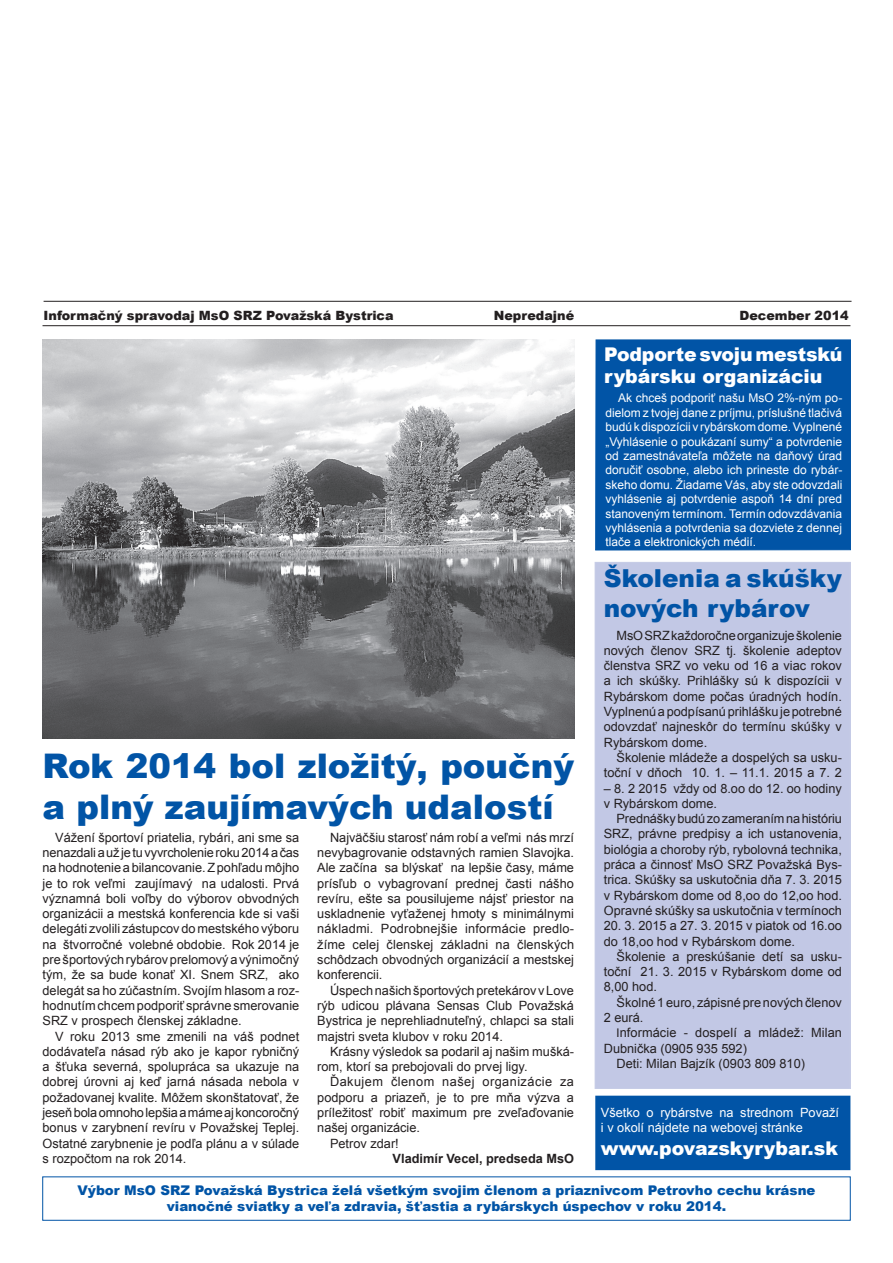
<style>
.page{position:relative;width:893px;height:1263px;background:#fff}
.page>*{position:absolute;margin:0;border:0;box-sizing:border-box;transform-origin:0 0}
.t1{font:900 33.9px/40.7px "Arial";color:#0154a6}
.t2{font:900 24.75px/29.7px "Arial";color:#0154a6}
.t3{font:900 18.9px/22.6px "Arial";color:#fff}
.t4{font:900 13.35px/16px "Arial";color:#0154a6;text-align:center}
.t5{font:12.75px/15.3px "Arial";color:#231f20;text-align:justify}
.t6{font:900 12.75px "Arial";color:#231f20}
.t7{font:12.75px/15.3px "Arial";color:#fff}
.t8{font:12.75px "Arial";letter-spacing:.035em;color:#231f20}
.t9{font:700 12.75px "Arial";color:#231f20}
.t10{font:12px/14.4px "Arial";color:#fff;text-align:justify}
.s1{font-family:"Switzerland"}
</style>
<div class="page">
<div style="left:596px;top:1096px;width:254px;height:73px;background:#0154a6"></div>
<div style="left:595px;top:1096px;width:255px;height:74px;border:2px solid #0154a6"></div>
<div style="left:595px;top:562px;width:255px;height:526px;background:#c2c8e5"></div>
<hr style="left:43px;top:325px;width:807px;height:1px;background:#231f20">
<hr style="left:44px;top:301px;width:807px;height:1px;background:#231f20">
<div style="left:596px;top:340px;width:254px;height:210px;background:#0154a6"></div>
<div style="left:595px;top:340px;width:256px;height:210px;border:1px solid #0154a6"></div>
<img style="left:43px;top:340px;width:531px;height:398px">
<p class="t6" style="left:44px;top:306px;width:351px">Informačný spravodaj MsO SRZ Považská Bystrica</p>
<p class="t6" style="left:494px;top:306px;width:82px">Nepredajné</p>
<p class="t6" style="left:739px;top:306px;width:111px">December 2014</p>
<h3 class="t3" style="left:604px;top:342px;width:240px">Podporte svoju mestskú rybársku organizáciu</h3>
<p class="t10" style="left:605px;top:391px;width:238px;text-indent:13px">Ak chceš podporiť našu MsO 2%-ným po&shy;dielom z tvojej dane z príjmu, príslušné tlačivá budú k dispozícii v rybárskom dome. Vyplnené „Vyhlásenie o poukázaní sumy“ a potvrdenie od zamestnávateľa môžete na daňový úrad doručiť osobne, alebo ich prineste do rybár&shy;skeho domu. Žiadame Vás, aby ste odovzdali vyhlásenie aj potvrdenie aspoň 14 dní pred stanoveným termínom. Termín odovzdávania vyhlásenia a potvrdenia sa dozviete z dennej tlače a elektronických médií.</p>
<h1 class="t1" style="left:43px;top:745px;width:533px">Rok 2014 bol zložitý, poučný a plný zaujímavých udalostí</h1>
<p class="t5" style="left:43px;top:830px;width:258px;text-indent:13px">Vážení športoví priatelia, rybári, ani sme sa nenazdali a už je tu vyvrcholenie roku 2014 a čas na hodnotenie a bilancovanie. Z pohľadu môjho je to rok veľmi zaujímavý na udalosti. Prvá významná boli voľby do výborov obvodných organizácii a mestská konferencia kde si vaši delegáti zvolili zástupcov do mestského výboru na štvorročné volebné obdobie. Rok 2014 je pre športových rybárov prelomový a výnimočný tým, že sa bude konať XI. Snem SRZ, ako delegát sa ho zúčastním. Svojím hlasom a roz&shy;hodnutím chcem podporiť správne smerovanie SRZ v prospech členskej základne.</p>
<p class="t5" style="left:43px;top:1028px;width:258px;text-indent:13px">V roku 2013 sme zmenili na váš podnet dodávateľa násad rýb ako je kapor rybničný a šťuka severná, spolupráca sa ukazuje na dobrej úrovni aj keď jarná násada nebola v požadovanej kvalite. Môžem skonštatovať, že jeseň bola omnoho lepšia a máme aj koncoročný bonus v zarybnení revíru v Považskej Teplej.<br>Ostatné zarybnenie je podľa plánu a v súlade s rozpočtom na rok 2014.</p>
<p class="t5" style="left:317px;top:830px;width:258px;text-indent:13px">Najväčšiu starosť nám robí a veľmi nás mrzí nevybagrovanie odstavných ramien Slavojka.<br>Ale začína sa blýskať na lepšie časy, máme prísľub o vybagrovaní prednej časti nášho revíru, ešte sa pousilujeme nájsť priestor na uskladnenie vyťaženej hmoty s minimálnymi nákladmi. Podrobnejšie informácie predlo&shy;žíme celej členskej základni na členských schôdzach obvodných organizácií a mestskej konferencii.</p>
<p class="t5" style="left:317px;top:983px;width:258px;text-indent:13px">Úspech našich športových pretekárov v Love rýb udicou plávana Sensas Club Považská Bystrica je neprehliadnuteľný, chlapci sa stali majstri sveta klubov v roku 2014.</p>
<p class="t5" style="left:317px;top:1044px;width:258px;text-indent:13px">Krásny výsledok sa podaril aj našim mušká&shy;rom, ktorí sa prebojovali do prvej ligy.</p>
<p class="t8" style="left:330px;top:1074px;width:245px">Ďakujem členom našej organizácie za</p>
<p class="t5" style="left:317px;top:1090px;width:258px">podporu a priazeň, je to pre mňa výzva a</p>
<p class="t5" style="left:317px;top:1105px;width:258px">príležitosť robiť maximum pre zveľaďovanie</p>
<p class="t5" style="left:317px;top:1120px;width:104px">našej organizácie.</p>
<p class="t5" style="left:330px;top:1136px;width:70px">Petrov zdar!</p>
<p class="t9" style="left:393px;top:1150px;width:183px">Vladimír Vecel, predseda MsO</p>
<h2 class="t2" style="left:604px;top:562px;width:240px">Školenia a skúšky nových rybárov</h2>
<p class="t5" style="left:604px;top:627px;width:240px;text-indent:13px">MsO SRZ každoročne organizuje školenie nových členov SRZ tj. školenie adeptov členstva SRZ vo veku od 16 a viac rokov a ich skúšky. Prihlášky sú k dispozícii v Rybárskom dome počas úradných hodín.<br>Vyplnenú a podpísanú prihlášku je potrebné odovzdať najneskôr do termínu skúšky v Rybárskom dome.</p>
<p class="t5" style="left:604px;top:750px;width:240px;text-align:right">Školenie mládeže a dospelých sa usku&shy;toční v dňoch 10. 1. – 11.1. 2015 a 7. 2</p>
<p class="t5" style="left:604px;top:780px;width:240px">– 8. 2 2015 vždy od 8.oo do 12. oo hodiny v Rybárskom dome.</p>
<p class="t5" style="left:604px;top:811px;width:240px;text-indent:13px">Prednášky budú zo zameraním na históriu SRZ, právne predpisy a ich ustanovenia, biológia a choroby rýb, rybolovná technika, práca a činnosť MsO SRZ Považská Bys&shy;trica. Skúšky sa uskutočnia dňa 7. 3. 2015 v Rybárskom dome od 8,oo do 12,oo hod.<br>Opravné skúšky sa uskutočnia v termínoch</p>
<p class="t5" style="left:604px;top:918px;width:240px">20. 3. 2015 a 27. 3. 2015 v piatok od 16.oo do 18,oo hod v Rybárskom dome.</p>
<p class="t5" style="left:604px;top:949px;width:240px;text-indent:13px">Školenie a preskúšanie detí sa usku&shy;toční 21. 3. 2015 v Rybárskom dome od 8,00 hod.</p>
<p class="t5" style="left:604px;top:995px;width:240px;text-indent:13px">Školné 1 euro, zápisné pre nových členov<br>2 eurá.</p>
<p class="t5" style="left:617px;top:1025px;width:227px"><span class="s1">I</span>nformácie - dospelí a mládež: Milan</p>
<p class="t5" style="left:604px;top:1041px;width:145px">Dubnička (0905 935 592)</p>
<p class="t5" style="left:617px;top:1056px;width:190px">Deti: Milan Bajzík (0903 809 810)</p>
<p class="t7" style="left:601px;top:1105px;width:240px">Všetko o rybárstve na strednom Považí i v okolí nájdete na webovej stránke</p>
<h3 class="t3" style="left:601px;top:1136px;width:239px">www.povazskyrybar.sk</h3>
<p class="t4" style="left:77px;top:1181px;width:739px">Výbor MsO SRZ Považská Bystrica želá všetkým svojim členom a priaznivcom Petrovho cechu krásne vianočné sviatky a veľa zdravia, šťastia a rybárskych úspechov v roku 2014.</p>
</div>
